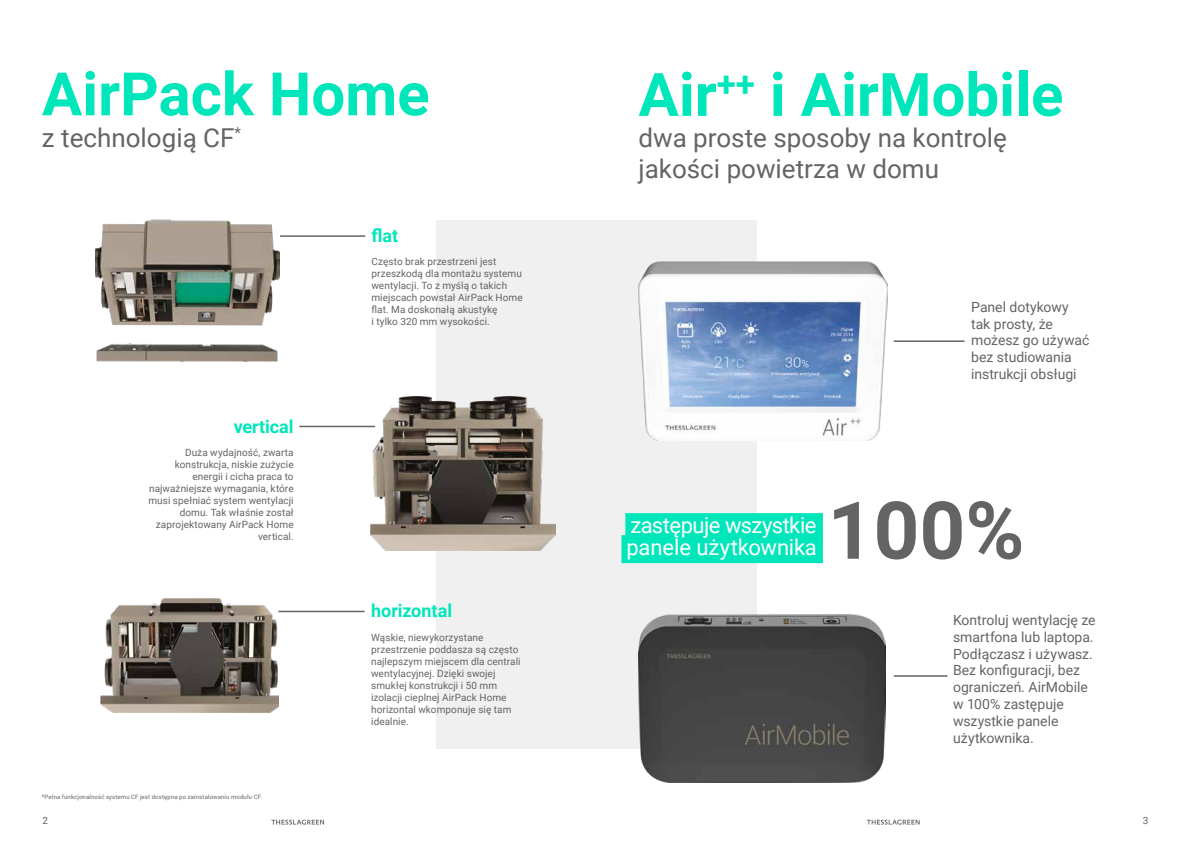
<style>
.page{position:relative;width:1191px;height:842px;background:#fff}
.page>*{position:absolute;margin:0;border:0;box-sizing:border-box;transform-origin:0 0}
.t1{font:700 80px "Roboto";color:#646464}
.t2{font:700 60px "Roboto";color:#00e6bb}
.t3{font:26px/31.2px "Roboto";color:#646464}
.t4{font:22px "Roboto";letter-spacing:-.015em;color:#fff}
.t5{font:700 18px "Roboto";color:#00e6bb}
.t6{font:14px/16.8px "Roboto";letter-spacing:-.005em;color:#646464}
.t7{font:10px/12px "Roboto";letter-spacing:.005em;color:#646464}
.t8{font:6px "Roboto";letter-spacing:.025em;color:#646464}
</style>
<div class="page">
<svg style="left:271px;top:820px;width:53px;height:5px"></svg>
<svg style="left:867px;top:820px;width:52px;height:5px"></svg>
<div style="left:436px;top:220px;width:321px;height:528px;background:#f0f0f0"></div>
<img style="left:101px;top:599px;width:177px;height:114px">
<img style="left:370px;top:396px;width:186px;height:155px">
<img style="left:96px;top:220px;width:183px;height:141px">
<hr style="left:280px;top:235px;width:85px;height:2px;background:#646464">
<hr style="left:299px;top:426px;width:76px;height:1px;background:#646464">
<hr style="left:278px;top:611px;width:86px;height:1px;background:#646464">
<img style="left:638px;top:262px;width:249px;height:179px">
<img style="left:638px;top:614px;width:247px;height:168px">
<hr style="left:893px;top:340px;width:71px;height:2px;background:#646464">
<hr style="left:893px;top:675px;width:54px;height:2px;background:#646464">
<div style="left:625px;top:513px;width:198px;height:28px;background:#00e6bb"></div>
<div style="left:621px;top:535px;width:202px;height:28px;background:#00e6bb"></div>
<h2 class="t2" style="left:42px;top:52px;width:389px">AirPack Home</h2>
<h3 class="t3" style="left:42px;top:121px;width:201px">z technologią CF<sup>*</sup></h3>
<h3 class="t5" style="left:234px;top:414px;width:61px">vertical</h3>
<p class="t7" style="left:148px;top:446px;width:147px;text-align:right">Duża wydajność, zwarta konstrukcja, niskie zużycie energii i cicha praca to najważniejsze wymagania, które musi spełniać system wentylacji domu. Tak właśnie został zaprojektowany AirPack Home vertical.</p>
<p class="t8" style="left:42px;top:793px;width:222px">*Pełna funkcjonalność systemu CF jest dostępna po zainstalowaniu modułu CF.</p>
<h3 class="t5" style="left:371px;top:223px;width:28px">flat</h3>
<p class="t7" style="left:371px;top:255px;width:153px">Często brak przestrzeni jest przeszkodą dla montażu systemu wentylacji. To z myślą o takich miejscach powstał AirPack Home flat. Ma doskonałą akustykę<br>i tylko 320 mm wysokości.</p>
<h3 class="t5" style="left:371px;top:598px;width:82px">horizontal</h3>
<p class="t7" style="left:371px;top:631px;width:151px">Wąskie, niewykorzystane przestrzenie poddasza są często najlepszym miejscem dla centrali wentylacyjnej. Dzięki swojej smukłej konstrukcji i 50 mm izolacji cieplnej AirPack Home horizontal wkomponuje się tam idealnie.</p>
<h2 class="t2" style="left:638px;top:53px;width:426px">Air<sup>++</sup> i AirMobile</h2>
<h3 class="t3" style="left:638px;top:121px;width:370px">dwa proste sposoby na kontrolę jakości powietrza w domu</h3>
<h3 class="t6" style="left:971px;top:298px;width:120px">Panel dotykowy tak prosty, że możesz go używać bez studiowania instrukcji obsługi</h3>
<h3 class="t4" style="left:630px;top:510px;width:188px">zastępuje wszystkie</h3>
<h3 class="t4" style="left:626px;top:532px;width:192px">panele użytkownika</h3>
<h1 class="t1" style="left:827px;top:474px;width:198px">100%</h1>
<h3 class="t6" style="left:953px;top:611px;width:144px">Kontroluj wentylację ze smartfona lub laptopa.<br>Podłączasz i używasz.<br>Bez konfiguracji, bez ograniczeń. AirMobile w 100% zastępuje wszystkie panele użytkownika.</h3>
<p class="t7" style="left:43px;top:814px;width:7px">2</p>
<p class="t7" style="left:1142px;top:814px;width:7px">3</p>
</div>
